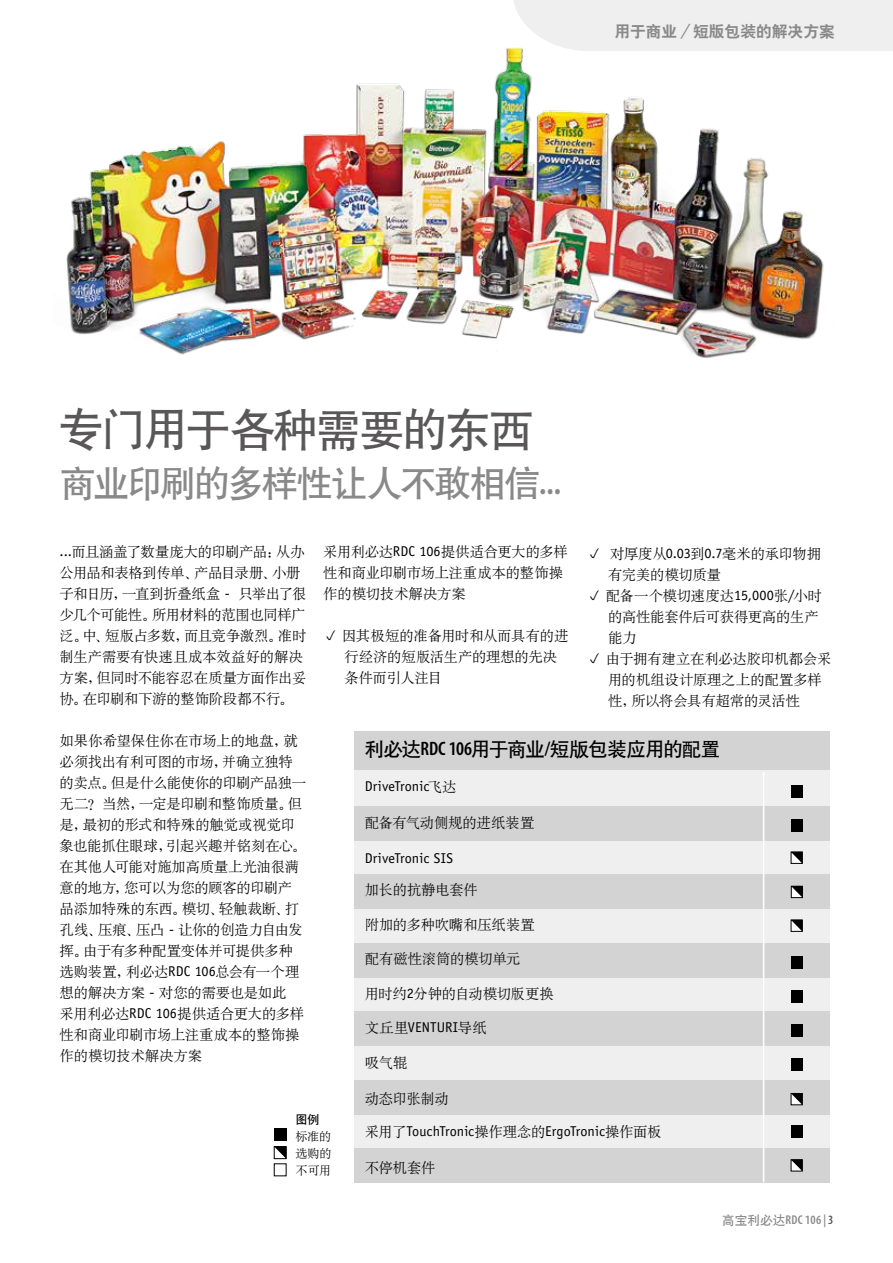
<style>
.page{position:relative;width:893px;height:1263px;background:#fff}
.page>*{position:absolute;margin:0;border:0;box-sizing:border-box;transform-origin:0 0}
.t1{font:45px "H Yb 1 gj";letter-spacing:-.045em;color:#595757}
.t2{font:36px "H Yb 1 gj";letter-spacing:-.05em;color:#898989}
.t3{font:19.5px "H Yb 1 gj";letter-spacing:-.035em;color:#000}
.t4{font:15.75px "H Yb 2 gj";color:#898989}
.t5{font:14.25px/21px "H Ya 6 gj";letter-spacing:-.01em;color:#000}
.t6{font:14.25px "Officina Sans Std";letter-spacing:.005em;color:#000}
.t7{font:600 condensed 12.75px "Myriad Pro";letter-spacing:.03em;color:#898989}
.t8{font:12px/17px "H Ya 6 gj";letter-spacing:-.01em;color:#000;text-align:justify}
.t9{font:12px "H Yb 1 gj";color:#000}
.s1{font-family:"Myriad Pro";font-weight:600;font-stretch:condensed}
.s2{font-family:"Officina Sans Std"}
.s3{font-family:"H Ya 6 gj"}
.s4{font-family:"H Yb 1 gj";font-weight:400;font-stretch:normal}
.s5{color:#595757}
</style>
<div class="page">
<img style="left:66px;top:48px;width:758px;height:310px">
<div style="left:354px;top:732px;width:476px;height:40px;background:#d3d3d4"></div>
<div style="left:354px;top:770px;width:476px;height:36px;background:#efefef"></div>
<div style="left:354px;top:840px;width:476px;height:35px;background:#efefef"></div>
<div style="left:354px;top:909px;width:476px;height:34px;background:#efefef"></div>
<div style="left:354px;top:977px;width:476px;height:34px;background:#efefef"></div>
<div style="left:354px;top:1046px;width:476px;height:34px;background:#efefef"></div>
<div style="left:354px;top:1114px;width:476px;height:34px;background:#efefef"></div>
<div style="left:354px;top:806px;width:476px;height:34px;background:#d3d3d4"></div>
<div style="left:354px;top:875px;width:476px;height:34px;background:#d3d3d4"></div>
<div style="left:354px;top:943px;width:476px;height:34px;background:#d3d3d4"></div>
<div style="left:354px;top:1011px;width:476px;height:35px;background:#d3d3d4"></div>
<div style="left:354px;top:1080px;width:476px;height:34px;background:#d3d3d4"></div>
<div style="left:354px;top:1148px;width:476px;height:34px;background:#d3d3d4"></div>
<hr style="left:763px;top:772px;width:1px;height:410px;background:#fff">
<div style="left:791px;top:785px;width:12px;height:12px;background:#000"></div>
<div style="left:791px;top:990px;width:12px;height:12px;background:#000"></div>
<div style="left:791px;top:1059px;width:12px;height:12px;background:#000"></div>
<div style="left:791px;top:819px;width:12px;height:12px;background:#000"></div>
<div style="left:791px;top:956px;width:12px;height:12px;background:#000"></div>
<div style="left:791px;top:1025px;width:12px;height:12px;background:#000"></div>
<div style="left:791px;top:1125px;width:12px;height:12px;background:#000"></div>
<svg style="left:791px;top:852px;width:12px;height:12px"></svg>
<svg style="left:791px;top:886px;width:12px;height:12px"></svg>
<svg style="left:791px;top:920px;width:12px;height:12px"></svg>
<svg style="left:791px;top:1093px;width:12px;height:12px"></svg>
<svg style="left:791px;top:1159px;width:12px;height:12px"></svg>
<div style="left:274px;top:1128px;width:12px;height:13px;background:#000"></div>
<svg style="left:276px;top:1148px;width:8px;height:9px"></svg>
<div style="left:274px;top:1146px;width:12px;height:13px;border:1px solid #000"></div>
<div style="left:587px;top:0;width:306px;height:51px;background:#efefef"></div>
<svg style="left:512px;top:0;width:75px;height:51px"></svg>
<p class="t4" style="left:614px;top:24px;width:222px">用于商业／短版包装的解决方案</p>
<h1 class="t1" style="left:60px;top:407px;width:476px">专门用于各种需要的东西</h1>
<h2 class="t2" style="left:60px;top:465px;width:503px">商业印刷的多样性让人不敢相信<span class="s1">...</span></h2>
<p class="t5" style="left:60px;top:541px;width:248px"><span class="s2">...</span>而且涵盖了数量庞大的印刷产品：从办公用品和表格到传单、产品目录册、小册子和日历，一直到折叠纸盒 <span class="s2">-</span> 只举出了很少几个可能性。所用材料的范围也同样广泛。中、短版占多数，而且竞争激烈。准时制生产需要有快速且成本效益好的解决方案，但同时不能容忍在质量方面作出妥协。在印刷和下游的整饰阶段都不行。</p>
<p class="t5" style="left:60px;top:730px;width:248px">如果你希望保住你在市场上的地盘，就必须找出有利可图的市场，并确立独特的卖点。但是什么能使你的印刷产品独一无二？当然，一定是印刷和整饰质量。但是，最初的形式和特殊的触觉或视觉印象也能抓住眼球，引起兴趣并铭刻在心。在其他人可能对施加高质量上光油很满意的地方，您可以为您的顾客的印刷产品添加特殊的东西。模切、轻触裁断、打孔线、压痕、压凸 <span class="s2">-</span> 让你的创造力自由发挥。由于有多种配置变体并可提供多种选购装置，利必达<span class="s2">RDC 106</span>总会有一个理想的解决方案 <span class="s2">-</span> 对您的需要也是如此<br>采用利必达<span class="s2">RDC 106</span>提供适合更大的多样性和商业印刷市场上注重成本的整饰操作的模切技术解决方案</p>
<p class="t5" style="left:323px;top:541px;width:246px">采用利必达<span class="s2">RDC 106</span>提供适合更大的多样性和商业印刷市场上注重成本的整饰操作的模切技术解决方案</p>
<p class="t5" style="left:342px;top:625px;width:228px">因其极短的准备用时和从而具有的进行经济的短版活生产的理想的先决条件而引人注目</p>
<p class="t5" style="left:606px;top:543px;width:227px;text-indent:4px">对厚度从<span class="s2">0.03</span>到<span class="s2">0.7</span>毫米的承印物拥有完美的模切质量<br>配备一个模切速度达<span class="s2">15,000</span>张<span class="s2">/</span>小时的高性能套件后可获得更高的生产能力<br>由于拥有建立在利必达胶印机都会采用的机组设计原理之上的配置多样性，所以将会具有超常的灵活性</p>
<h3 class="t3" style="left:365px;top:740px;width:357px">利必达<span class="s1">RDC 106</span>用于商业<span class="s1">/</span>短版包装应用的配置</h3>
<p class="t6" style="left:365px;top:778px;width:93px">DriveTronic<span class="s3">飞达</span></p>
<p class="t5" style="left:365px;top:812px;width:171px">配备有气动侧规的进纸装置</p>
<p class="t6" style="left:365px;top:850px;width:90px">DriveTronic SIS</p>
<p class="t5" style="left:365px;top:880px;width:114px">加长的抗静电套件</p>
<p class="t5" style="left:365px;top:914px;width:172px">附加的多种吹嘴和压纸装置</p>
<p class="t5" style="left:365px;top:949px;width:157px">配有磁性滚筒的模切单元</p>
<p class="t5" style="left:365px;top:983px;width:190px">用时约<span class="s2">2</span>分钟的自动模切版更换</p>
<p class="t6" style="left:365px;top:1019px;width:123px"><span class="s3">文丘里</span>VENTURI<span class="s3">导纸</span></p>
<p class="t5" style="left:365px;top:1052px;width:44px">吸气辊</p>
<p class="t5" style="left:365px;top:1088px;width:86px">动态印张制动</p>
<p class="t6" style="left:365px;top:1123px;width:298px"><span class="s3">采用了</span>TouchTronic<span class="s3">操作理念的</span>ErgoTronic<span class="s3">操作面板</span></p>
<p class="t5" style="left:365px;top:1157px;width:72px">不停机套件</p>
<p class="t9" style="left:296px;top:1113px;width:25px">图例</p>
<p class="t8" style="left:296px;top:1127px;width:37px">标准的选购的不可用</p>
<p class="t7" style="left:722px;top:1213px;width:113px"><span class="s4">高宝利必达</span>RDC 106 | <span class="s5">3</span></p>
</div>
